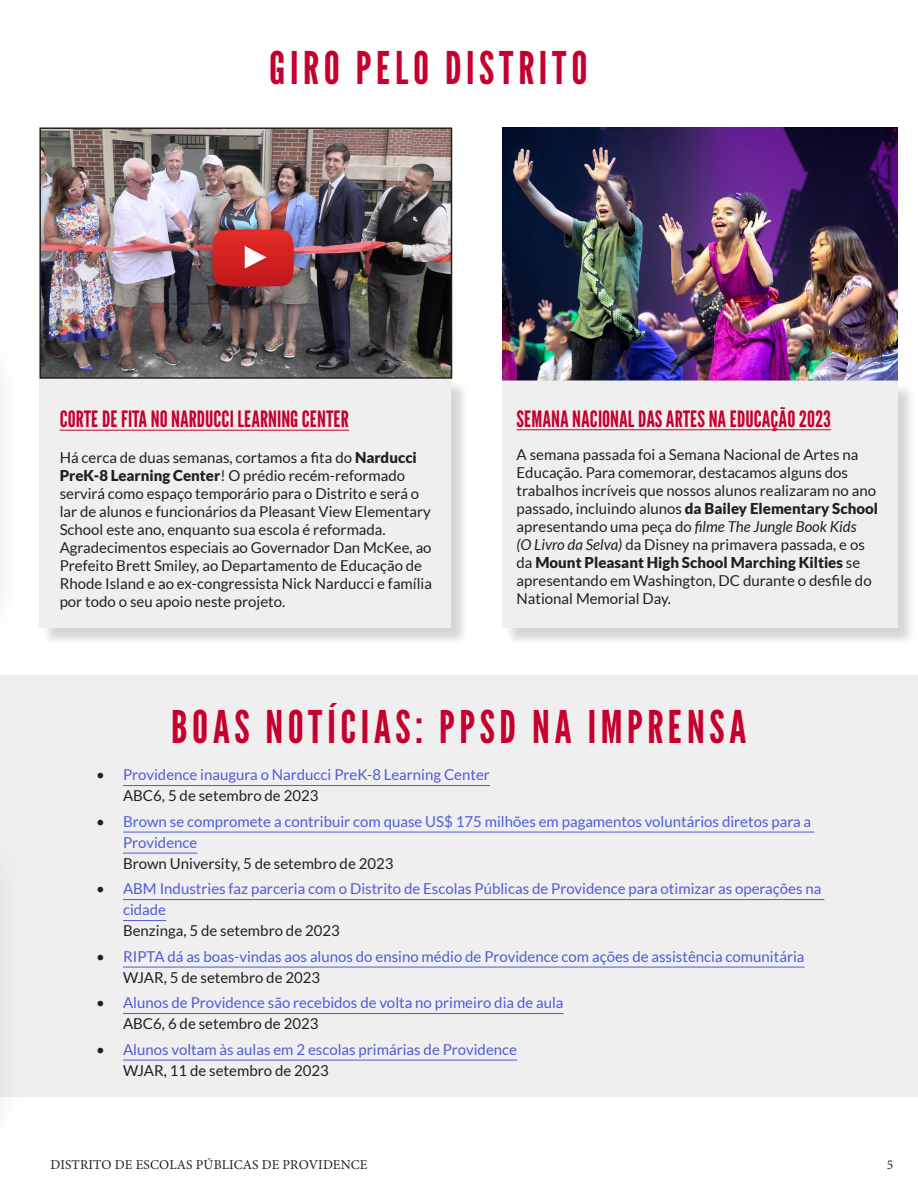
<style>
.page{position:relative;width:918px;height:1188px;background:#fff}
.page>*{position:absolute;margin:0;border:0;box-sizing:border-box;transform-origin:0 0}
.League_Gothic_24pt_B{font:45px "League Gothic";letter-spacing:.1em;color:#c5002e}
.Lato_Light_8pt_Black{font:22.5px "League Gothic";color:#c5002e}
.Lato_Light_8pt_Black-2{font:15px/18px "Lato";color:#231f20}
.t1{font:15px/21px "Lato";color:#4f5cd6}
.t2{font:13.5px "Minion Pro";letter-spacing:.01em;color:#231f20}
.s1{font-weight:900}
.s2{font-style:italic}
.s3{color:#231f20}
</style>
<div class="page">
<div style="left:0;top:675px;width:918px;height:422px;background:#efefef"></div>
<hr style="left:123px;top:785px;width:367px;height:1px;background:#4f5cd6">
<hr style="left:123px;top:832px;width:691px;height:1px;background:#4f5cd6">
<hr style="left:123px;top:853px;width:74px;height:1px;background:#4f5cd6">
<hr style="left:123px;top:899px;width:701px;height:1px;background:#4f5cd6">
<hr style="left:123px;top:920px;width:43px;height:1px;background:#4f5cd6">
<hr style="left:123px;top:967px;width:682px;height:1px;background:#4f5cd6">
<hr style="left:123px;top:1013px;width:441px;height:1px;background:#4f5cd6">
<hr style="left:123px;top:1060px;width:394px;height:1px;background:#4f5cd6">
<div style="left:0;top:824px;width:25px;height:345px;background:#231f20;opacity:.3"></div>
<img style="left:502px;top:127px;width:395px;height:253px">
<div style="left:42px;top:380px;width:428px;height:266px;background:#231f20;opacity:.35"></div>
<div style="left:39px;top:378px;width:412px;height:249px;background:#efefef"></div>
<hr style="left:60px;top:430px;width:289px;height:1px;background:#c5002e">
<img style="left:42px;top:130px;width:407px;height:246px">
<div style="left:39px;top:127px;width:413px;height:252px;border:2px solid #231f20"></div>
<div style="left:505px;top:383px;width:411px;height:263px;background:#231f20;opacity:.35"></div>
<div style="left:502px;top:380px;width:395px;height:247px;background:#efefef"></div>
<hr style="left:517px;top:430px;width:314px;height:1px;background:#c5002e">
<p class="League_Gothic_24pt_B" style="left:269px;top:37px;width:320px">GIRO PELO DISTRITO</p>
<p class="Lato_Light_8pt_Black" style="left:60px;top:404px;width:291px">CORTE DE FITA NO NARDUCCI LEARNING CENTER</p>
<p class="Lato_Light_8pt_Black-2" style="left:60px;top:449px;width:374px">Há cerca de duas semanas, cortamos a fita do <span class="s1">Narducci PreK-8 Learning Center</span>! O prédio recém-reformado servirá como espaço temporário para o Distrito e será o lar de alunos e funcionários da Pleasant View Elementary School este ano, enquanto sua escola é reformada.<br>Agradecimentos especiais ao Governador Dan McKee, ao Prefeito Brett Smiley, ao Departamento de Educação de Rhode Island e ao ex-congressista Nick Narducci e família por todo o seu apoio neste projeto.</p>
<p class="Lato_Light_8pt_Black" style="left:517px;top:403px;width:316px">SEMANA NACIONAL DAS ARTES NA EDUCAÇÃO 2023</p>
<p class="Lato_Light_8pt_Black-2" style="left:517px;top:445px;width:363px">A semana passada foi a Semana Nacional de Artes na Educação. Para comemorar, destacamos alguns dos trabalhos incríveis que nossos alunos realizaram no ano passado, incluindo alunos <span class="s1">da Bailey Elementary School </span>apresentando uma peça do <span class="s2">filme The Jungle Book Kids<br>(O Livro da Selva)</span> da Disney na primavera passada, e os da <span class="s1">Mount Pleasant High School Marching Kilties</span> se apresentando em Washington, DC durante o desfile do National Memorial Day.</p>
<p class="League_Gothic_24pt_B" style="left:171px;top:696px;width:577px">BOAS NOTÍCIAS: PPSD NA IMPRENSA</p>
<p class="t1" style="left:123px;top:764px;width:368px;text-indent:-27px"><span class="s3">•</span> Providence inaugura o Narducci PreK-8 Learning Center<br><span class="s3">ABC6, 5 de setembro de 2023</span></p>
<p class="t1" style="left:123px;top:811px;width:690px;text-indent:-27px"><span class="s3">•</span> Brown se compromete a contribuir com quase US$ 175 milhões em pagamentos voluntários diretos para a<br>Providence<br><span class="s3">Brown University, 5 de setembro de 2023</span></p>
<p class="t1" style="left:123px;top:878px;width:700px;text-indent:-27px"><span class="s3">•</span> ABM Industries faz parceria com o Distrito de Escolas Públicas de Providence para otimizar as operações na cidade<br><span class="s3">Benzinga, 5 de setembro de 2023</span></p>
<p class="t1" style="left:123px;top:946px;width:683px;text-indent:-27px"><span class="s3">•</span> RIPTA dá as boas-vindas aos alunos do ensino médio de Providence com ações de assistência comunitária<br><span class="s3">WJAR, 5 de setembro de 2023</span></p>
<p class="t1" style="left:123px;top:992px;width:442px;text-indent:-27px"><span class="s3">•</span> Alunos de Providence são recebidos de volta no primeiro dia de aula<br><span class="s3">ABC6, 6 de setembro de 2023</span></p>
<p class="t1" style="left:123px;top:1039px;width:396px;text-indent:-27px"><span class="s3">•</span> Alunos voltam às aulas em 2 escolas primárias de Providence<br><span class="s3">WJAR, 11 de setembro de 2023</span></p>
<p class="t2" style="left:50px;top:1155px;width:319px">DISTRITO DE ESCOLAS PÚBLICAS DE PROVIDENCE</p>
<p class="t2" style="left:887px;top:1155px;width:8px">5</p>
</div>
